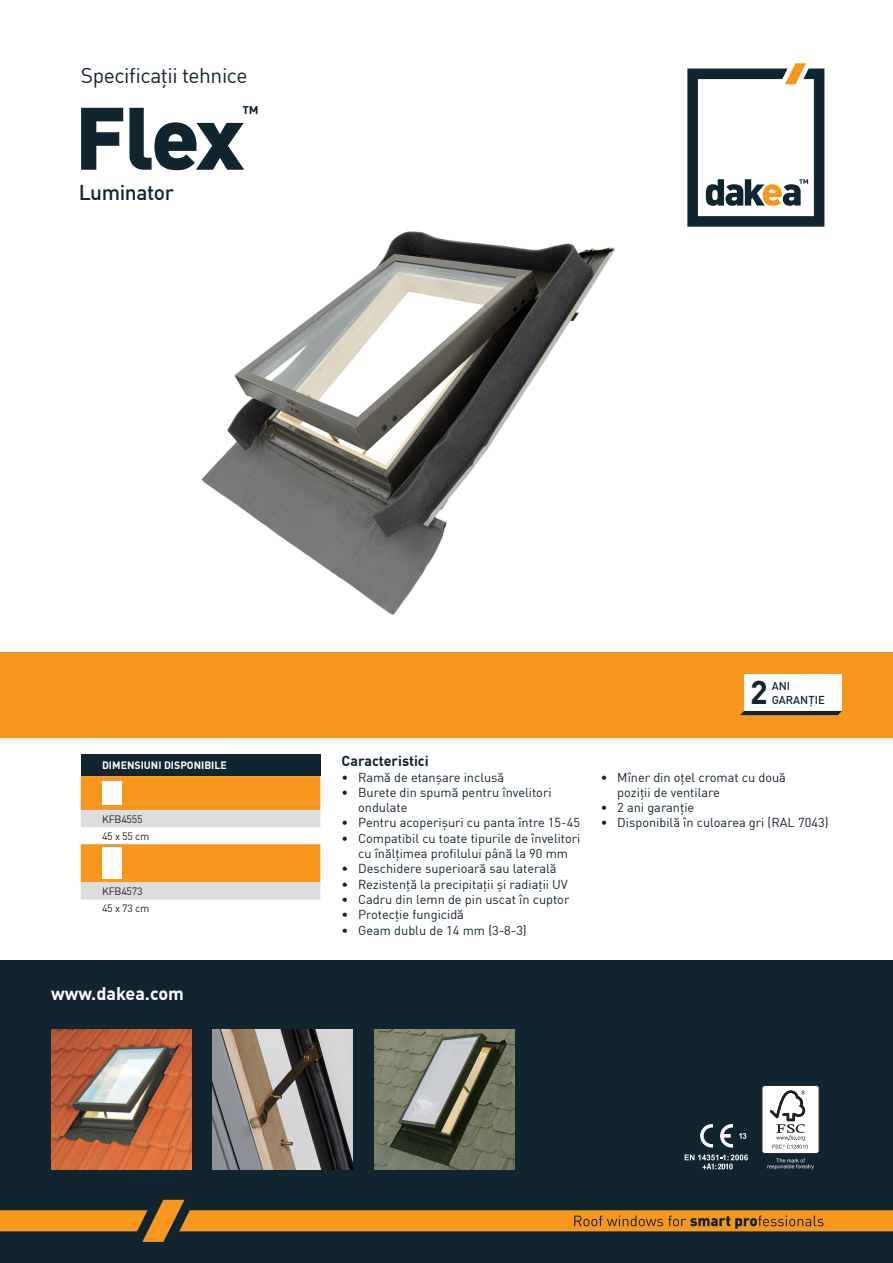
<style>
.page{position:relative;width:893px;height:1263px;background:#fff}
.page>*{position:absolute;margin:0;border:0;box-sizing:border-box;transform-origin:0 0}
.t1{font:900 87px "DIN Offc Pro";color:#112530}
.t2{font:700 32.55px "DIN Offc Pro";color:#112530}
.t3{font:21px "DIN Offc Pro";letter-spacing:-.02em;color:#112530}
.t4{font:500 21px "DIN Offc Pro";letter-spacing:-.02em;color:#112530}
.t5{font:700 18px "DIN Offc Pro";color:#fff}
.t6{font:700 18px "DIN Offc Pro";color:#112530}
.t7{font:700 14.25px "DIN Offc Pro";color:#112530}
.t8{font:12.75px/15.3px "DIN Offc Pro";color:#112530}
.t9{font:500 11.25px "DIN Offc Pro";color:#112530}
.Paragraph_Style_1{font:10.5px "DIN Offc Pro";letter-spacing:-.02em;color:#231f20}
.Paragraph_Style_1-2{font:700 10.5px "DIN Offc Pro";color:#fff}
</style>
<div class="page">
<div style="left:0;top:1179px;width:893px;height:84px;background:#112530"></div>
<svg style="left:0;top:1200px;width:893px;height:42px"></svg>
<svg style="left:687px;top:63px;width:137px;height:164px"></svg>
<div style="left:0;top:653px;width:893px;height:85px;background:#f7971d"></div>
<img style="left:201px;top:231px;width:414px;height:384px">
<div style="left:0;top:960px;width:893px;height:234px;background:#112530"></div>
<img style="left:213px;top:1029px;width:140px;height:140px">
<img style="left:374px;top:1029px;width:140px;height:140px">
<img style="left:51px;top:1029px;width:140px;height:140px">
<div style="left:81px;top:755px;width:239px;height:21px;background:#112530"></div>
<svg style="left:81px;top:776px;width:239px;height:123px;background:#f0ba75"></svg>
<div style="left:102px;top:781px;width:19px;height:24px;background:#fff"></div>
<div style="left:102px;top:848px;width:19px;height:31px;background:#fff"></div>
<div style="left:744px;top:674px;width:98px;height:37px;background:#fff"></div>
<svg style="left:740px;top:711px;width:102px;height:4px"></svg>
<svg style="left:700px;top:1124px;width:13px;height:23px"></svg>
<svg style="left:720px;top:1124px;width:13px;height:23px"></svg>
<svg style="left:739px;top:1133px;width:7px;height:6px"></svg>
<svg style="left:685px;top:1154px;width:63px;height:15px"></svg>
<svg style="left:761px;top:1085px;width:59px;height:84px;background:#b6b9bb"></svg>
<h3 class="t3" style="left:81px;top:59px;width:168px">Specificaţii tehnice</h3>
<p class="t1" style="left:75px;top:63px;width:171px">Flex</p>
<p class="t6" style="left:242px;top:97px;width:18px">™</p>
<p class="t4" style="left:79px;top:176px;width:97px">Luminator</p>
<p class="Paragraph_Style_1-2" style="left:102px;top:757px;width:126px">DIMENSIUNI DISPONIBILE</p>
<p class="Paragraph_Style_1" style="left:102px;top:810px;width:42px">KFB4555</p>
<p class="Paragraph_Style_1" style="left:102px;top:828px;width:49px">45 x 55 cm</p>
<p class="Paragraph_Style_1" style="left:102px;top:883px;width:42px">KFB4573</p>
<p class="Paragraph_Style_1" style="left:102px;top:900px;width:49px">45 x 73 cm</p>
<p class="t5" style="left:51px;top:979px;width:134px">www.dakea.com</p>
<p class="t7" style="left:342px;top:749px;width:89px">Caracteristici</p>
<p class="t8" style="left:342px;top:768px;width:164px">• Ramă de etanșare inclusă</p>
<p class="t8" style="left:358px;top:783px;width:195px;text-indent:-16px">• Burete din spumă pentru învelitori ondulate</p>
<p class="t8" style="left:342px;top:814px;width:240px">• Pentru acoperișuri cu panta între 15-45</p>
<p class="t8" style="left:342px;top:829px;width:240px;text-align:center">• Compatibil cu toate tipurile de învelitori cu înălțimea profilului până la 90 mm</p>
<p class="t8" style="left:342px;top:860px;width:216px">• Deschidere superioară sau laterală</p>
<p class="t8" style="left:342px;top:875px;width:228px">• Rezistență la precipitații și radiații UV</p>
<p class="t8" style="left:342px;top:890px;width:229px">• Cadru din lemn de pin uscat în cuptor</p>
<p class="t8" style="left:342px;top:906px;width:124px">• Protecție fungicidă</p>
<p class="t8" style="left:342px;top:921px;width:187px">• Geam dublu de 14 mm (3-8-3)</p>
<p class="t2" style="left:750px;top:665px;width:19px">2</p>
<p class="t9" style="left:772px;top:677px;width:20px">ANI</p>
<p class="t9" style="left:772px;top:691px;width:55px">GARANȚIE</p>
<p class="t8" style="left:617px;top:768px;width:170px;text-indent:-16px">• Mîner din oțel cromat cu două poziții de ventilare</p>
<p class="t8" style="left:601px;top:799px;width:95px">• 2 ani garanție</p>
<p class="t8" style="left:601px;top:814px;width:229px">• Disponibilă în culoarea gri (RAL 7043)</p>
</div>
